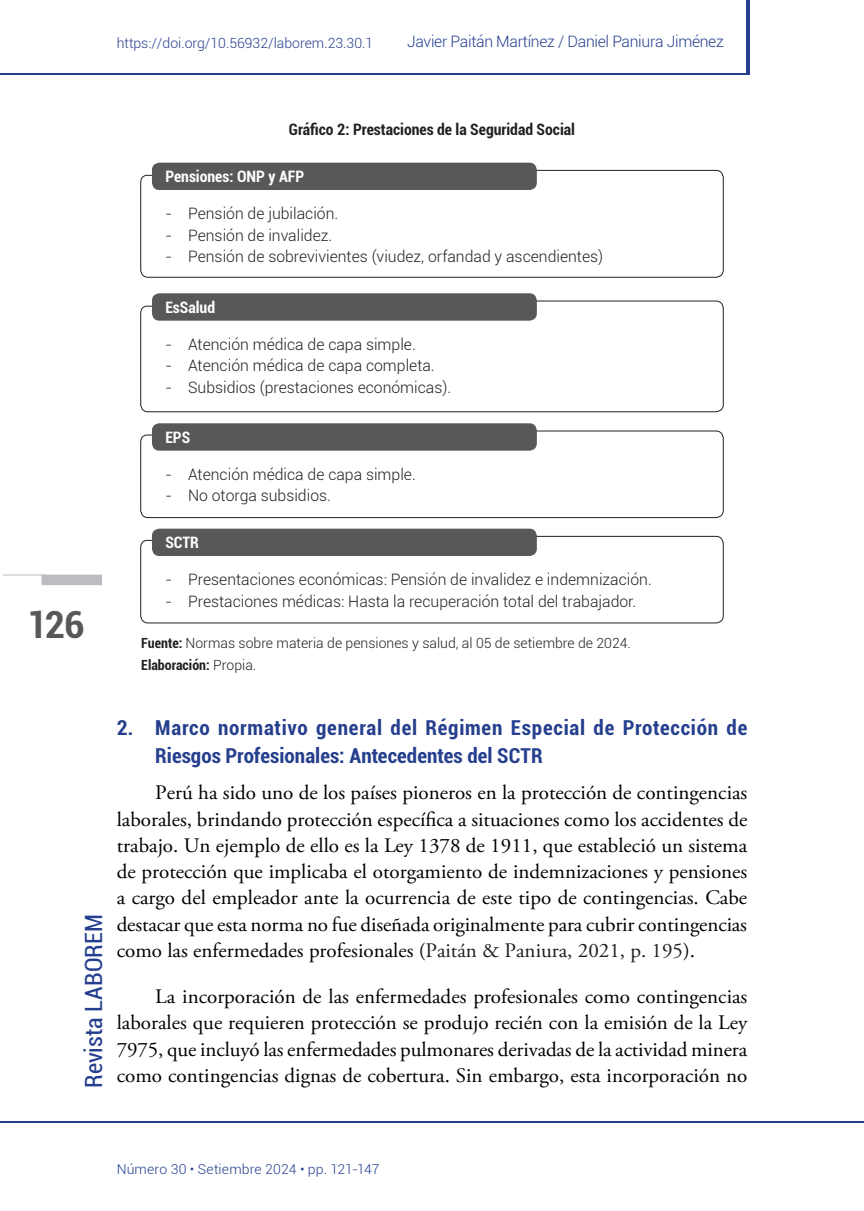
<style>
.page{position:relative;width:864px;height:1211px;background:#fff}
.page>*{position:absolute;margin:0;border:0;box-sizing:border-box;transform-origin:0 0}
.t1{font:700 condensed 37.27px "Roboto";color:#57585a}
.t2{font:condensed 23.8px "Roboto";color:#253f8e}
.t3{font:20.65px/26.2px "Adobe Garamond Pro";color:#000;text-align:justify}
.t4{font:700 condensed 20.65px/28px "Roboto";letter-spacing:.03em;color:#253f8e}
.t5{font:300 15.75px "Roboto";color:#231f20}
.t6{font:300 15.75px "Roboto";letter-spacing:-.02em;color:#253f8e}
.t7{font:700 condensed 15.75px "Roboto";color:#231f20}
.t8{font:700 condensed 15.75px "Roboto";color:#fff}
.t9{font:300 14px/21.7px "Roboto";color:#231f20}
.t10{font:300 14px "Roboto";color:#253f8e}
.t11{font:300 13.65px "Roboto";letter-spacing:.01em;color:#253f8e}
.s1{font-weight:700;font-stretch:condensed}
.s2{color:#231f20}
</style>
<div class="page">
<hr style="left:3px;top:574px;width:42px;height:1px;background:#bcbdc0">
<div style="left:41px;top:574px;width:61px;height:11px;background:#bcbdc0"></div>
<svg style="left:0;top:0;width:749px;height:75px"></svg>
<svg style="left:0;top:1121px;width:863px;height:1px"></svg>
<svg style="left:140px;top:170px;width:583px;height:108px"></svg>
<svg style="left:140px;top:300px;width:583px;height:112px"></svg>
<svg style="left:140px;top:430px;width:583px;height:88px"></svg>
<svg style="left:140px;top:536px;width:583px;height:87px"></svg>
<div style="left:152px;top:163px;width:384px;height:27px;background:#57585a;border-radius:7px"></div>
<div style="left:152px;top:293px;width:384px;height:28px;background:#57585a;border-radius:7px"></div>
<div style="left:152px;top:423px;width:384px;height:27px;background:#57585a;border-radius:7px"></div>
<div style="left:152px;top:528px;width:384px;height:28px;background:#57585a;border-radius:7px"></div>
<p class="t10" style="left:117px;top:34px;width:258px">https://doi.org/10.56932/laborem.23.30.1</p>
<p class="t6" style="left:407px;top:30px;width:318px">Javier Paitán Martínez / Daniel Paniura Jiménez</p>
<h1 class="t1" style="left:27px;top:598px;width:59px">126</h1>
<p class="t7" style="left:289px;top:118px;width:287px">Gráfico 2: Prestaciones de la Seguridad Social</p>
<p class="t8" style="left:165px;top:165px;width:140px">Pensiones: ONP y AFP</p>
<p class="t5" style="left:165px;top:202px;width:174px">- Pensión de jubilación.</p>
<p class="t5" style="left:165px;top:224px;width:168px">- Pensión de invalidez.</p>
<p class="t5" style="left:165px;top:246px;width:439px">- Pensión de sobrevivientes (viudez, orfandad y ascendientes)</p>
<p class="t8" style="left:165px;top:296px;width:51px">EsSalud</p>
<p class="t5" style="left:165px;top:333px;width:252px">- Atención médica de capa simple.</p>
<p class="t5" style="left:165px;top:355px;width:271px">- Atención médica de capa completa.</p>
<p class="t5" style="left:165px;top:376px;width:287px">- Subsidios (prestaciones económicas).</p>
<p class="t8" style="left:165px;top:426px;width:26px">EPS</p>
<p class="t5" style="left:165px;top:463px;width:252px">- Atención médica de capa simple.</p>
<p class="t5" style="left:165px;top:484px;width:167px">- No otorga subsidios.</p>
<p class="t8" style="left:165px;top:531px;width:35px">SCTR</p>
<p class="t5" style="left:165px;top:568px;width:487px">- Presentaciones económicas: Pensión de invalidez e indemnización.</p>
<p class="t5" style="left:165px;top:590px;width:472px">- Prestaciones médicas: Hasta la recuperación total del trabajador.</p>
<p class="t9" style="left:141px;top:632px;width:491px"><span class="s1">Fuente:</span> Normas sobre materia de pensiones y salud, al 05 de setiembre de 2024.<br><span class="s1">Elaboración:</span> Propia.</p>
<p class="t2" style="left:77px;top:1087px;width:175px;rotate:-90deg">Revista LABOREM</p>
<p class="t4" style="left:155px;top:713px;width:593px;text-indent:-39px">2. Marco normativo general del Régimen Especial de Protección de<br>Riesgos Profesionales: Antecedentes del SCTR</p>
<p class="t3" style="left:117px;top:780px;width:632px;text-indent:38px">Perú ha sido uno de los países pioneros en la protección de contingencias laborales, brindando protección específica a situaciones como los accidentes de trabajo. Un ejemplo de ello es la Ley 1378 de 1911, que estableció un sistema de protección que implicaba el otorgamiento de indemnizaciones y pensiones a cargo del empleador ante la ocurrencia de este tipo de contingencias. Cabe destacar que esta norma no fue diseñada originalmente para cubrir contingencias como las enfermedades profesionales (<span class="s2">Paitán &amp; Paniura, 2021, p. 195</span>).</p>
<p class="t3" style="left:117px;top:984px;width:632px;text-indent:38px">La incorporación de las enfermedades profesionales como contingencias laborales que requieren protección se produjo recién con la emisión de la Ley 7975, que incluyó las enfermedades pulmonares derivadas de la actividad minera como contingencias dignas de cobertura. Sin embargo, esta incorporación no</p>
<p class="t11" style="left:117px;top:1159px;width:264px">Número 30 • Setiembre 2024 • pp. 121-147</p>
</div>
